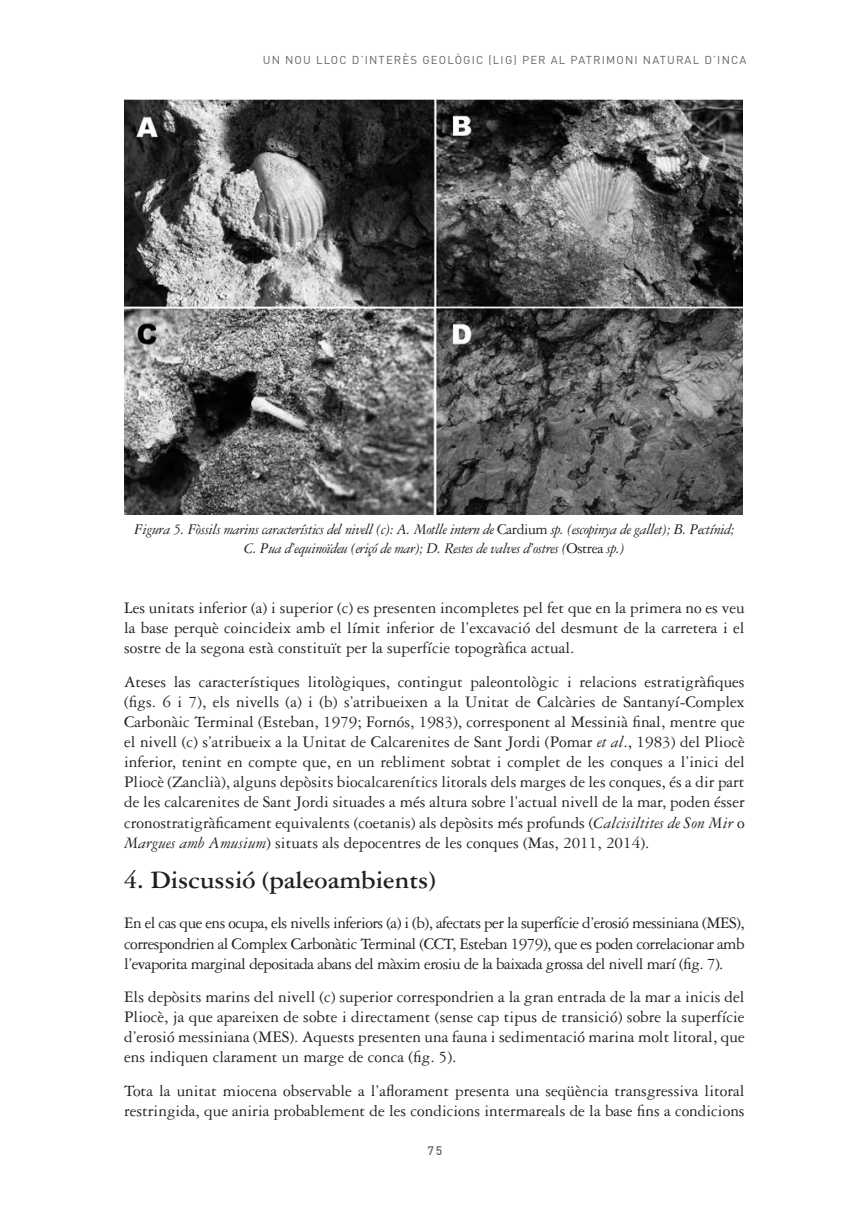
<style>
.page{position:relative;width:844px;height:1216px;background:#fff}
.page>*{position:absolute;margin:0;border:0;box-sizing:border-box;transform-origin:0 0}
.Normal__COMNI{font:700 26.25px "Garamond Three";color:#231f20}
.Normal__COMNI-2{font:17.15px/20.1px "Garamond Three";color:#231f20;text-align:justify}
.tit3{font:italic 15.75px "Garamond Three";letter-spacing:-.03em;color:#231f20}
.t1{font:500 12.25px "DIN";color:#636366}
.t2{font:11.38px "DIN";letter-spacing:.1em;color:#636366}
.s1{font-style:normal}
.s2{font-style:italic}
</style>
<div class="page">
<img style="left:124px;top:99px;width:618px;height:415px">
<p class="t2" style="left:263px;top:53px;width:485px">UN NOU LLOC D’INTERÈS GEOLÒGIC (LIG) PER AL PATRIMONI NATURAL D’INCA</p>
<p class="tit3" style="left:134px;top:521px;width:601px">Figura 5. Fòssils marins característics del nivell (c): A. Motlle intern de <span class="s1">Cardium</span> sp. (escopinya de gallet); B. Pectínid;</p>
<p class="tit3" style="left:244px;top:540px;width:382px">C. Pua d’equinoïdeu (eriçó de mar); D. Restes de valves d’ostres (<span class="s1">Ostrea</span> sp.)</p>
<p class="Normal__COMNI-2" style="left:124px;top:598px;width:622px">Les unitats inferior (a) i superior (c) es presenten incompletes pel fet que en la primera no es veu la base perquè coincideix amb el límit inferior de l’excavació del desmunt de la carretera i el sostre de la segona està constituït per la superfície topogràfica actual.</p>
<p class="Normal__COMNI-2" style="left:124px;top:671px;width:622px">Ateses las característiques litològiques, contingut paleontològic i relacions estratigràfiques (figs. 6 i 7), els nivells (a) i (b) s’atribueixen a la Unitat de Calcàries de Santanyí-Complex Carbonàic Terminal (Esteban, 1979; Fornós, 1983), corresponent al Messinià final, mentre que el nivell (c) s’atribueix a la Unitat de Calcarenites de Sant Jordi (Pomar <span class="s2">et al</span>., 1983) del Pliocè inferior, tenint en compte que, en un rebliment sobtat i complet de les conques a l’inici del Pliocè (Zanclià), alguns depòsits biocalcarenítics litorals dels marges de les conques, és a dir part de les calcarenites de Sant Jordi situades a més altura sobre l’actual nivell de la mar, poden ésser cronostratigràficament equivalents (coetanis) als depòsits més profunds (<span class="s2">Calcisiltites de Son Mir</span> o <span class="s2">Margues amb Amusium</span>) situats als depocentres de les conques (Mas, 2011, 2014).</p>
<p class="Normal__COMNI" style="left:124px;top:865px;width:313px">4. Discussió (paleoambients)</p>
<p class="Normal__COMNI-2" style="left:124px;top:913px;width:622px">En el cas que ens ocupa, els nivells inferiors (a) i (b), afectats per la superfície d’erosió messiniana (MES), correspondrien al Complex Carbonàtic Terminal (CCT, Esteban 1979), que es poden correlacionar amb l’evaporita marginal depositada abans del màxim erosiu de la baixada grossa del nivell marí (fig. 7).</p>
<p class="Normal__COMNI-2" style="left:124px;top:986px;width:622px">Els depòsits marins del nivell (c) superior correspondrien a la gran entrada de la mar a inicis del Pliocè, ja que apareixen de sobte i directament (sense cap tipus de transició) sobre la superfície d’erosió messiniana (MES). Aquests presenten una fauna i sedimentació marina molt litoral, que ens indiquen clarament un marge de conca (fig. 5).</p>
<p class="Normal__COMNI-2" style="left:124px;top:1080px;width:622px">Tota la unitat miocena observable a l’aflorament presenta una seqüència transgressiva litoral restringida, que aniria probablement de les condicions intermareals de la base fins a condicions</p>
<p class="t1" style="left:427px;top:1143px;width:16px">75</p>
</div>
